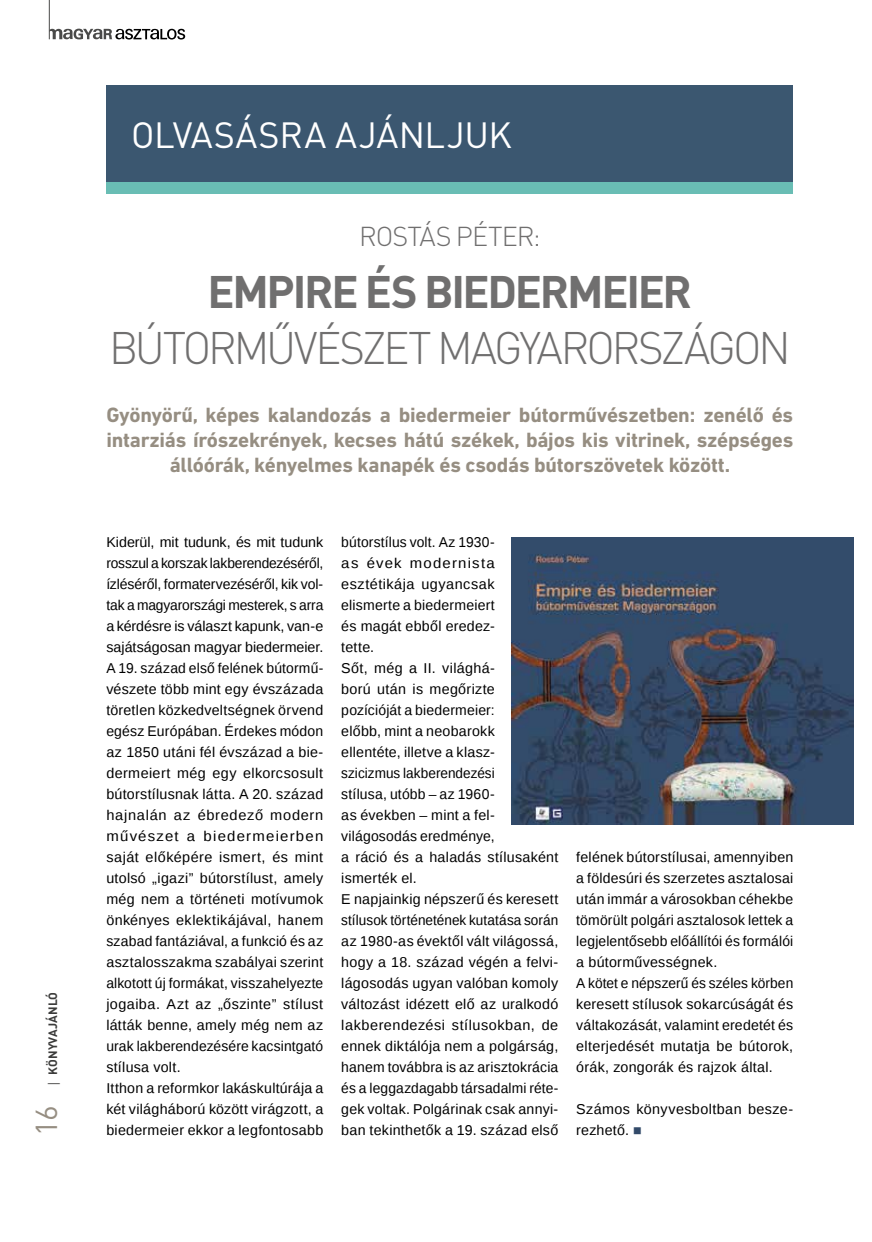
<style>
.page{position:relative;width:872px;height:1242px;background:#fff}
.page>*{position:absolute;margin:0;border:0;box-sizing:border-box;transform-origin:0 0}
.t1{font:300 45px "DIN Pro";letter-spacing:-.065em;color:#706f6f}
.t2{font:700 45px "DIN Pro";letter-spacing:-.05em;color:#706f6f}
.t3{font:36px "DIN Pro";letter-spacing:-.01em;color:#fff}
.t4{font:30px "DIN Pro";color:#968e82}
.t5{font:300 27px "DIN Pro";letter-spacing:-.035em;color:#706f6f}
.t6{font:700 21px/25.2px "DIN Next LT Pro";letter-spacing:-.01em;color:#968e82;text-align:center}
.t7{font:14.25px/21px "Liberation Sans";letter-spacing:.015em;color:#000}
.t8{font:700 12px "DIN Pro";letter-spacing:.01em;color:#3c3c3b}
.s1{font-family:"Open Sans";font-weight:400}
.s2{color:#324a69}
</style>
<div class="page">
<svg style="left:49px;top:29px;width:136px;height:11px"></svg>
<hr style="left:49px;top:0;width:1px;height:39px;background:#4a4a49">
<div style="left:106px;top:85px;width:687px;height:109px;background:#3b5770"></div>
<div style="left:106px;top:182px;width:687px;height:11px;background:#69bdb4"></div>
<img style="left:512px;top:537px;width:341px;height:287px">
<p class="t8" style="left:45px;top:1087px;width:97px;rotate:-90deg"><span class="s1">|</span> KÖNYVAJÁNLÓ</p>
<h3 class="t4" style="left:26px;top:1136px;width:33px;rotate:-90deg">16</h3>
<h2 class="t3" style="left:131px;top:110px;width:382px">OLVASÁSRA AJÁNLJUK</h2>
<h3 class="t5" style="left:359px;top:217px;width:183px">ROSTÁS PÉTER:</h3>
<h1 class="t2" style="left:207px;top:261px;width:486px">EMPIRE ÉS BIEDERMEIER</h1>
<h1 class="t1" style="left:109px;top:317px;width:683px">BÚTORMŰVÉSZET MAGYARORSZÁGON</h1>
<h3 class="t6" style="left:106px;top:402px;width:688px">Gyönyörű, képes kalandozás a biedermeier bútorművészetben: zenélő és intarziás írószekrények, kecses hátú székek, bájos kis vitrinek, szépséges állóórák, kényelmes kanapék és csodás bútorszövetek között.</h3>
<p class="t7" style="left:106px;top:532px;width:218px">Kiderül, mit tudunk, és mit tudunk rosszul a korszak lakberendezéséről, ízléséről, formatervezéséről, kik vol&shy;tak a magyarországi mesterek, s arra a kérdésre is választ kapunk, van-e sajátságosan magyar biedermeier.<br>A 19. század első felének bútormű&shy;vészete több mint egy évszázada töretlen közkedveltségnek örvend egész Európában. Érdekes módon az 1850 utáni fél évszázad a bie&shy;dermeiert még egy elkorcsosult bútorstílusnak látta. A 20. század hajnalán az ébredező modern művészet a biedermeierben saját előképére ismert, és mint utolsó „igazi” bútorstílust, amely még nem a történeti motívumok önkényes eklektikájával, hanem szabad fantáziával, a funkció és az asztalosszakma szabályai szerint alkotott új formákat, visszahelyezte jogaiba. Azt az „őszinte” stílust látták benne, amely még nem az urak lakberendezésére kacsintgató stílusa volt.<br>Itthon a reformkor lakáskultúrája a két világháború között virágzott, a biedermeier ekkor a legfontosabb</p>
<p class="t7" style="left:341px;top:532px;width:218px">bútorstílus volt. Az 1930-<br>as évek modernista esztétikája ugyancsak<br>elismerte a biedermeiert<br>és magát ebből eredez-<br>tette.<br>Sőt, még a II. világhá-<br>ború után is megőrizte pozícióját a biedermeier:<br>előbb, mint a neobarokk<br>ellentéte, illetve a klas -<br>szicizmus lakberendezési<br>stílusa, utóbb – az 1960-<br>as években – mint a fel&shy;világosodás eredménye,<br>a ráció és a haladás stílusaként ismerték el.<br>E napjainkig népszerű és keresett stílusok történetének kutatása során az 1980-as évektől vált világossá, hogy a 18. század végén a felvi&shy;lágosodás ugyan valóban komoly változást idézett elő az uralkodó lakberendezési stílusokban, de ennek diktálója nem a polgárság, hanem továbbra is az arisztokrácia és a leggazdagabb társadalmi réte&shy;gek voltak. Polgárinak csak annyi&shy;ban tekinthetők a 19. század első</p>
<p class="t7" style="left:576px;top:847px;width:218px">felének bútorstílusai, amennyiben a földesúri és szerzetes asztalosai után immár a városokban céhekbe tömörült polgári asztalosok lettek a legjelentősebb előállítói és formálói a bútorművességnek.<br>A kötet e népszerű és széles körben keresett stílusok sokarcúságát és váltakozását, valamint eredetét és elterjedését mutatja be bútorok, órák, zongorák és rajzok által.</p>
<p class="t7" style="left:576px;top:1099px;width:218px">Számos könyvesboltban besze&shy;rezhető. <span class="s2">■</span></p>
</div>
